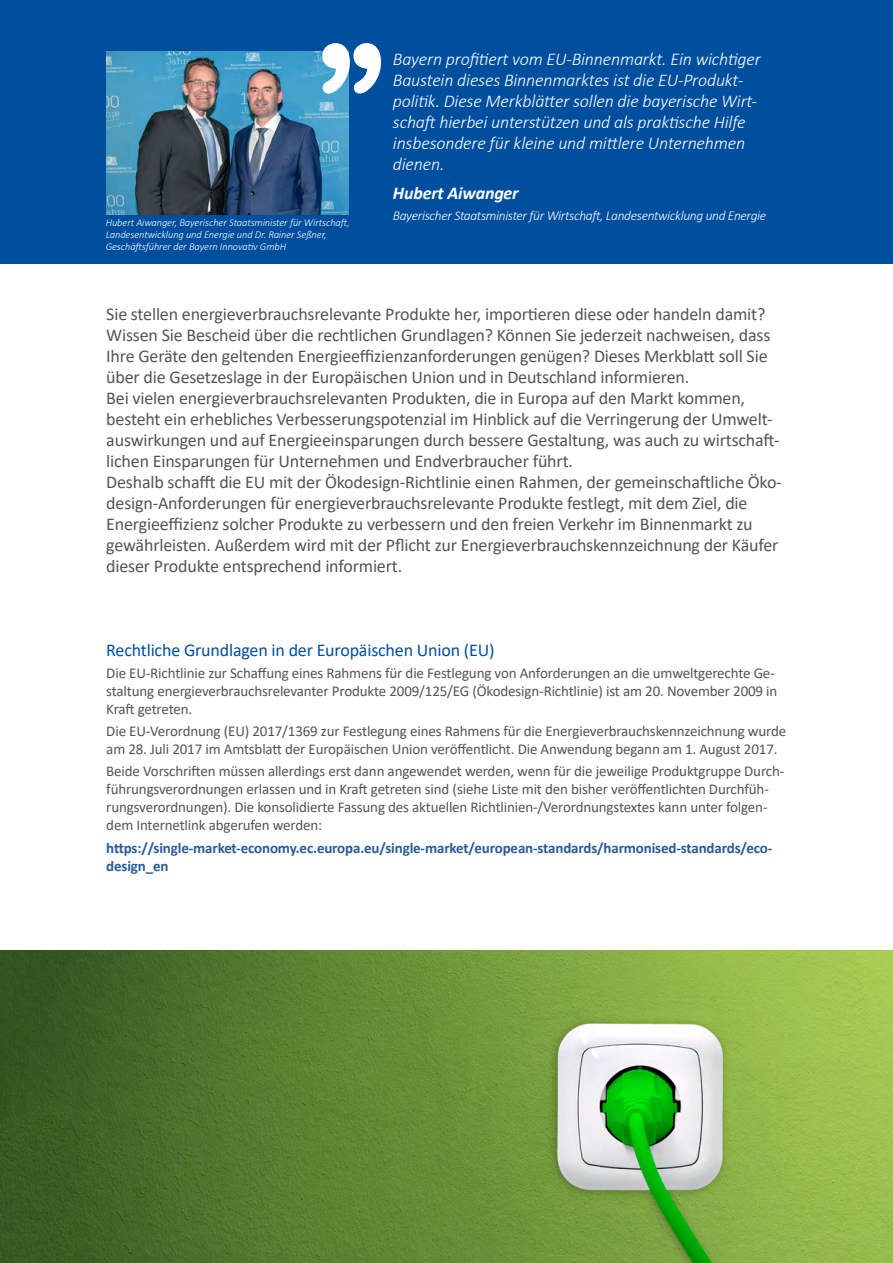
<style>
.page{position:relative;width:893px;height:1263px;background:#fff}
.page>*{position:absolute;margin:0;border:0;box-sizing:border-box;transform-origin:0 0}
.t1{font:18px/21px "Calibri";letter-spacing:-.01em;color:#525556}
.t2{font:italic 300 18px/21px "Calibri";letter-spacing:-.01em;color:#fff}
.t3{font:18px "Calibri";letter-spacing:-.01em;color:#004f9f}
.t4{font:italic 700 18px "Calibri";letter-spacing:-.01em;color:#fff}
.t5{font:15px/18px "Calibri";letter-spacing:-.01em;color:#525556}
.t6{font:700 15px/18px "Calibri";letter-spacing:-.01em;color:#275b9b}
.t7{font:italic 300 13.5px "Calibri";letter-spacing:-.025em;color:#fff}
.t8{font:italic 300 10.5px/12px "Calibri";letter-spacing:-.01em;color:#fff}
</style>
<div class="page">
<div style="left:0;top:0;width:893px;height:264px;background:#004f9f"></div>
<img style="left:0;top:950px;width:893px;height:313px">
<img style="left:106px;top:51px;width:243px;height:163px">
<svg style="left:322px;top:43px;width:59px;height:51px"></svg>
<p class="t8" style="left:106px;top:216px;width:245px">Hubert Aiwanger, Bayerischer Staatsminister für Wirtschaft,<br>Landesentwicklung und Energie und Dr. Rainer Seßner,<br>Geschäftsführer der Bayern Innovativ GmbH</p>
<p class="t2" style="left:393px;top:48px;width:369px">Bayern profitiert vom EU-Binnenmarkt. Ein wichtiger Baustein dieses Binnenmarktes ist die EU-Produkt&shy;politik. Diese Merkblätter sollen die bayerische Wirt&shy;schaft hierbei unterstützen und als praktische Hilfe insbesondere für kleine und mittlere Unternehmen dienen.</p>
<p class="t4" style="left:393px;top:180px;width:127px">Hubert Aiwanger</p>
<p class="t7" style="left:393px;top:207px;width:375px">Bayerischer Staatsminister für Wirtschaft, Landesentwicklung und Energie</p>
<p class="t1" style="left:106px;top:303px;width:677px">Sie stellen energieverbrauchsrelevante Produkte her, importieren diese oder handeln damit?<br>Wissen Sie Bescheid über die rechtlichen Grundlagen? Können Sie jederzeit nachweisen, dass Ihre Geräte den geltenden Energieeffizienzanforderungen genügen? Dieses Merkblatt soll Sie über die Gesetzeslage in der Europäischen Union und in Deutschland informieren.<br>Bei vielen energieverbrauchsrelevanten Produkten, die in Europa auf den Markt kommen, besteht ein erhebliches Verbesserungspotenzial im Hinblick auf die Verringerung der Umwelt&shy;auswirkungen und auf Energieeinsparungen durch bessere Gestaltung, was auch zu wirtschaft&shy;lichen Einsparungen für Unternehmen und Endverbraucher führt.<br>Deshalb schafft die EU mit der Ökodesign-Richtlinie einen Rahmen, der gemeinschaftliche Öko&shy;design-Anforderungen für energieverbrauchsrelevante Produkte festlegt, mit dem Ziel, die Energieeffizienz solcher Produkte zu verbessern und den freien Verkehr im Binnenmarkt zu gewährleisten. Außerdem wird mit der Pflicht zur Energieverbrauchskennzeichnung der Käufer dieser Produkte entsprechend informiert.</p>
<p class="t3" style="left:106px;top:637px;width:390px">Rechtliche Grundlagen in der Europäischen Union (EU)</p>
<p class="t5" style="left:106px;top:663px;width:673px">Die EU-Richtlinie zur Schaffung eines Rahmens für die Festlegung von Anforderungen an die umweltgerechte Ge&shy;staltung energieverbrauchsrelevanter Produkte 2009/125/EG (Ökodesign-Richtlinie) ist am 20. November 2009 in<br>Kraft getreten.</p>
<p class="t5" style="left:106px;top:722px;width:681px">Die EU-Verordnung (EU) 2017/1369 zur Festlegung eines Rahmens für die Energieverbrauchskennzeichnung wurde am 28. Juli 2017 im Amtsblatt der Europäischen Union veröffentlicht. Die Anwendung begann am 1. August 2017.</p>
<p class="t5" style="left:106px;top:762px;width:680px">Beide Vorschriften müssen allerdings erst dann angewendet werden, wenn für die jeweilige Produktgruppe Durch&shy;führungsverordnungen erlassen und in Kraft getreten sind (siehe Liste mit den bisher veröffentlichten Durchfüh&shy;rungsverordnungen). Die konsolidierte Fassung des aktuellen Richtlinien-/Verordnungstextes kann unter folgen&shy;dem Internetlink abgerufen werden:</p>
<p class="t6" style="left:106px;top:838px;width:668px">https://single-market-economy.ec.europa.eu/single-market/european-standards/harmonised-standards/eco&shy;design_en</p>
</div>
